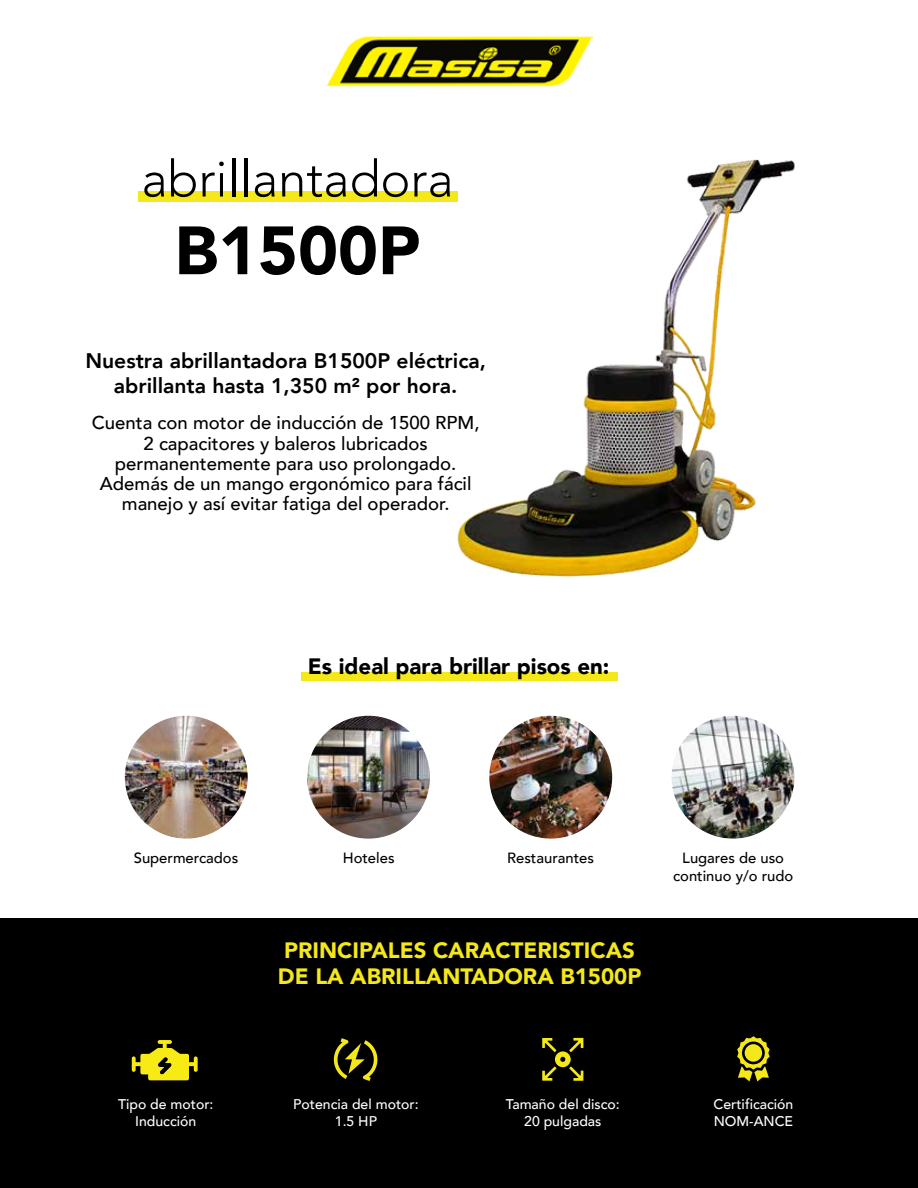
<style>
.page{position:relative;width:918px;height:1188px;background:#fff}
.page>*{position:absolute;margin:0;border:0;box-sizing:border-box;transform-origin:0 0}
.t1{font:900 67.5px "Avenir";color:#000}
.t2{font:300 50.55px "Avenir";color:#000}
.t3{font:900 22.2px/26.7px "Avenir";color:#f4e71a}
.t4{font:900 22.2px "Avenir";color:#000}
.t5{font:800 21.15px/25.3px "Avenir";color:#000;text-align:center}
.t6{font:500 18.6px/20.2px "Avenir";color:#000;text-align:center}
.t7{font:500 14.85px/17.7px "Avenir";color:#000;text-align:center}
.t8{font:500 14.1px/16.8px "Avenir";color:#fff;text-align:center}
</style>
<div class="page">
<div style="left:302px;top:672px;width:316px;height:9px;background:#f4e71a"></div>
<img style="left:457px;top:159px;width:338px;height:418px">
<div style="left:138px;top:191px;width:319px;height:11px;background:#f4e71a"></div>
<img style="left:327px;top:36px;width:266px;height:51px">
<img style="left:125px;top:716px;width:123px;height:123px;border-radius:61px">
<img style="left:307px;top:716px;width:123px;height:123px;border-radius:61px">
<img style="left:489px;top:716px;width:123px;height:123px;border-radius:61px">
<img style="left:672px;top:716px;width:122px;height:123px;border-radius:61px">
<div style="left:0;top:919px;width:918px;height:269px;background:#000"></div>
<svg style="left:334px;top:1038px;width:43px;height:43px"></svg>
<svg style="left:542px;top:1038px;width:41px;height:43px"></svg>
<svg style="left:132px;top:1040px;width:66px;height:40px"></svg>
<svg style="left:737px;top:1036px;width:33px;height:45px"></svg>
<div style="left:745px;top:1044px;width:17px;height:18px;background:#f4e71a;border-radius:50%"></div>
<h2 class="t2" style="left:141px;top:149px;width:314px">abrillantadora</h2>
<h1 class="t1" style="left:174px;top:193px;width:248px">B1500P</h1>
<p class="t5" style="left:85px;top:348px;width:402px">Nuestra abrillantadora B1500P eléctrica, abrillanta hasta 1,350 m² por hora.</p>
<p class="t6" style="left:92px;top:412px;width:389px">Cuenta con motor de inducción de 1500 RPM, 2 capacitores y baleros lubricados permanentemente para uso prolongado.<br>Además de un mango ergonómico para fácil manejo y así evitar fatiga del operador.</p>
<p class="t4" style="left:308px;top:647px;width:303px">Es ideal para brillar pisos en:</p>
<p class="t7" style="left:134px;top:848px;width:106px">Supermercados</p>
<p class="t7" style="left:343px;top:848px;width:53px">Hoteles</p>
<p class="t7" style="left:507px;top:848px;width:88px">Restaurantes</p>
<p class="t7" style="left:673px;top:848px;width:122px">Lugares de uso continuo y/o rudo</p>
<p class="t3" style="left:278px;top:936px;width:365px">PRINCIPALES CARACTERISTICAS<br>DE LA ABRILLANTADORA B1500P</p>
<p class="t8" style="left:118px;top:1095px;width:97px">Tipo de motor:<br>Inducción</p>
<p class="t8" style="left:293px;top:1095px;width:127px">Potencia del motor:<br>1.5 HP</p>
<p class="t8" style="left:506px;top:1095px;width:115px">Tamaño del disco:<br>20 pulgadas</p>
<p class="t8" style="left:714px;top:1095px;width:81px;text-align:left">Certificación<br>NOM-ANCE</p>
</div>
